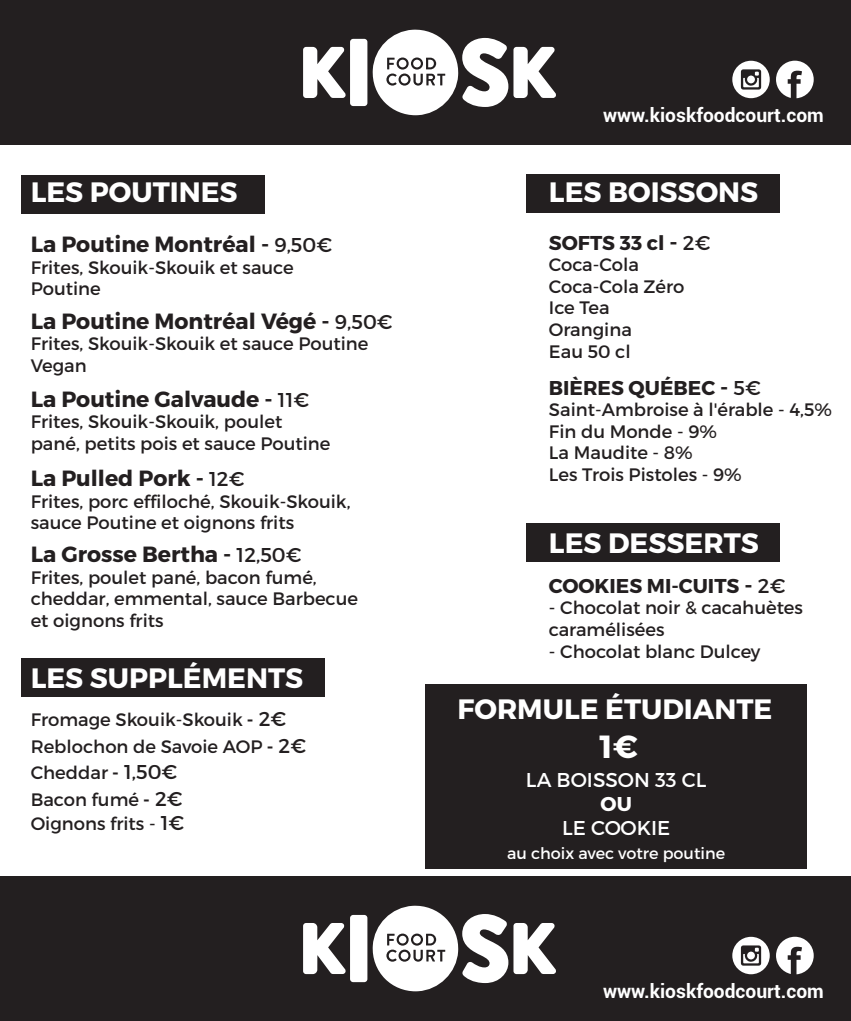
<style>
.page{position:relative;width:851px;height:1021px;background:#fff}
.page>*{position:absolute;margin:0;border:0;box-sizing:border-box;transform-origin:0 0}
.t1{font:700 32px "Montserrat";color:#fff}
.t2{font:700 28px "Montserrat";color:#fff}
.t3{font:700 22px "Montserrat";color:#231f20}
.t4{font:700 20px "Montserrat";color:#231f20}
.t5{font:20px "Montserrat";color:#fff}
.t6{font:700 20px "Montserrat";color:#fff}
.t7{font:700 19.2px "Roboto";color:#fff}
.t8{font:18px/21.6px "Montserrat";color:#231f20}
.t9{font:16px "Montserrat";color:#fff}
.s1{font-weight:400;font-size:20px}
.s2{font-weight:700}
.s3{font-size:20px}
.s4{font-size:22px}
.s5{font-weight:400}
</style>
<div class="page">
<div style="left:526px;top:523px;width:253px;height:39px;background:#231f20"></div>
<div style="left:526px;top:174px;width:253px;height:39px;background:#231f20"></div>
<div style="left:21px;top:175px;width:243px;height:39px;background:#231f20"></div>
<div style="left:425px;top:684px;width:381px;height:184px;background:#231f20"></div>
<div style="left:21px;top:658px;width:303px;height:39px;background:#231f20"></div>
<div style="left:0;top:876px;width:850px;height:144px;background:#231f20"></div>
<svg style="left:303px;top:905px;width:253px;height:86px"></svg>
<svg style="left:776px;top:936px;width:37px;height:38px"></svg>
<svg style="left:732px;top:936px;width:37px;height:38px"></svg>
<div style="left:0;top:0;width:850px;height:145px;background:#231f20"></div>
<svg style="left:303px;top:29px;width:253px;height:86px"></svg>
<svg style="left:776px;top:61px;width:37px;height:37px"></svg>
<svg style="left:732px;top:61px;width:37px;height:37px"></svg>
<h2 class="t2" style="left:31px;top:175px;width:208px">LES POUTINES</h2>
<p class="t3" style="left:31px;top:230px;width:303px">La Poutine Montréal - <span class="s1">9,50€</span></p>
<p class="t8" style="left:31px;top:256px;width:264px">Frites, Skouik-Skouik et sauce<br>Poutine</p>
<p class="t3" style="left:31px;top:307px;width:363px">La Poutine Montréal Végé - <span class="s1">9,50€</span></p>
<p class="t8" style="left:31px;top:333px;width:339px">Frites, Skouik-Skouik et sauce Poutine<br>Vegan</p>
<p class="t3" style="left:31px;top:385px;width:280px">La Poutine Galvaude - <span class="s1">11€</span></p>
<p class="t8" style="left:31px;top:411px;width:301px">Frites, Skouik-Skouik, poulet pané, petits pois et sauce Poutine</p>
<p class="t3" style="left:31px;top:464px;width:215px">La Pulled Pork - <span class="s1">12€</span></p>
<p class="t8" style="left:31px;top:490px;width:321px">Frites, porc effiloché, Skouik-Skouik, sauce Poutine et oignons frits</p>
<p class="t3" style="left:31px;top:540px;width:272px">La Grosse Bertha - <span class="s1">12,50€</span></p>
<p class="t8" style="left:31px;top:566px;width:329px">Frites, poulet pané, bacon fumé, cheddar, emmental, sauce Barbecue et oignons frits</p>
<h2 class="t2" style="left:31px;top:660px;width:274px">LES SUPPLÉMENTS</h2>
<p class="t8" style="left:31px;top:706px;width:277px;line-height:26.4px">Fromage Skouik-Skouik <span class="s2">-</span> <span class="s3">2€<br></span>Reblochon de Savoie AOP <span class="s2">-</span> <span class="s3">2€<br></span>Cheddar <span class="s2">-</span> <span class="s3">1,50€<br></span>Bacon fumé <span class="s2">-</span> <span class="s3">2€</span></p>
<p class="t8" style="left:31px;top:812px;width:155px">Oignons frits - <span class="s3">1€</span></p>
<p class="t7" style="left:603px;top:101px;width:222px">www.kioskfoodcourt.com</p>
<h2 class="t2" style="left:549px;top:175px;width:211px">LES BOISSONS</h2>
<p class="t4" style="left:549px;top:230px;width:163px">SOFTS 33 cl <span class="s4">-</span> <span class="s5">2€</span></p>
<p class="t8" style="left:549px;top:254px;width:137px">Coca-Cola<br>Coca-Cola Zéro<br>Ice Tea<br>Orangina<br>Eau 50 cl</p>
<p class="t4" style="left:549px;top:375px;width:213px">BIÈRES QUÉBEC <span class="s4">-</span> <span class="s5">5€</span></p>
<p class="t8" style="left:549px;top:399px;width:284px">Saint-Ambroise à l'érable - 4,5%<br>Fin du Monde - 9%<br>La Maudite - 8%<br>Les Trois Pistoles - 9%</p>
<h2 class="t2" style="left:549px;top:526px;width:211px">LES DESSERTS</h2>
<p class="t4" style="left:549px;top:573px;width:238px">COOKIES MI-CUITS <span class="s4">-</span> <span class="s5">2€</span></p>
<p class="t8" style="left:549px;top:597px;width:255px">- Chocolat noir &amp; cacahuètes caramélisées</p>
<p class="t8" style="left:549px;top:640px;width:213px">- Chocolat blanc Dulcey</p>
<h2 class="t2" style="left:457px;top:691px;width:316px">FORMULE ÉTUDIANTE</h2>
<h1 class="t1" style="left:599px;top:727px;width:40px">1€</h1>
<p class="t5" style="left:526px;top:767px;width:182px">LA BOISSON 33 CL</p>
<p class="t6" style="left:600px;top:791px;width:33px">OU</p>
<p class="t5" style="left:562px;top:815px;width:109px">LE COOKIE</p>
<p class="t9" style="left:507px;top:843px;width:219px">au choix avec votre poutine</p>
<p class="t7" style="left:603px;top:977px;width:222px">www.kioskfoodcourt.com</p>
</div>
